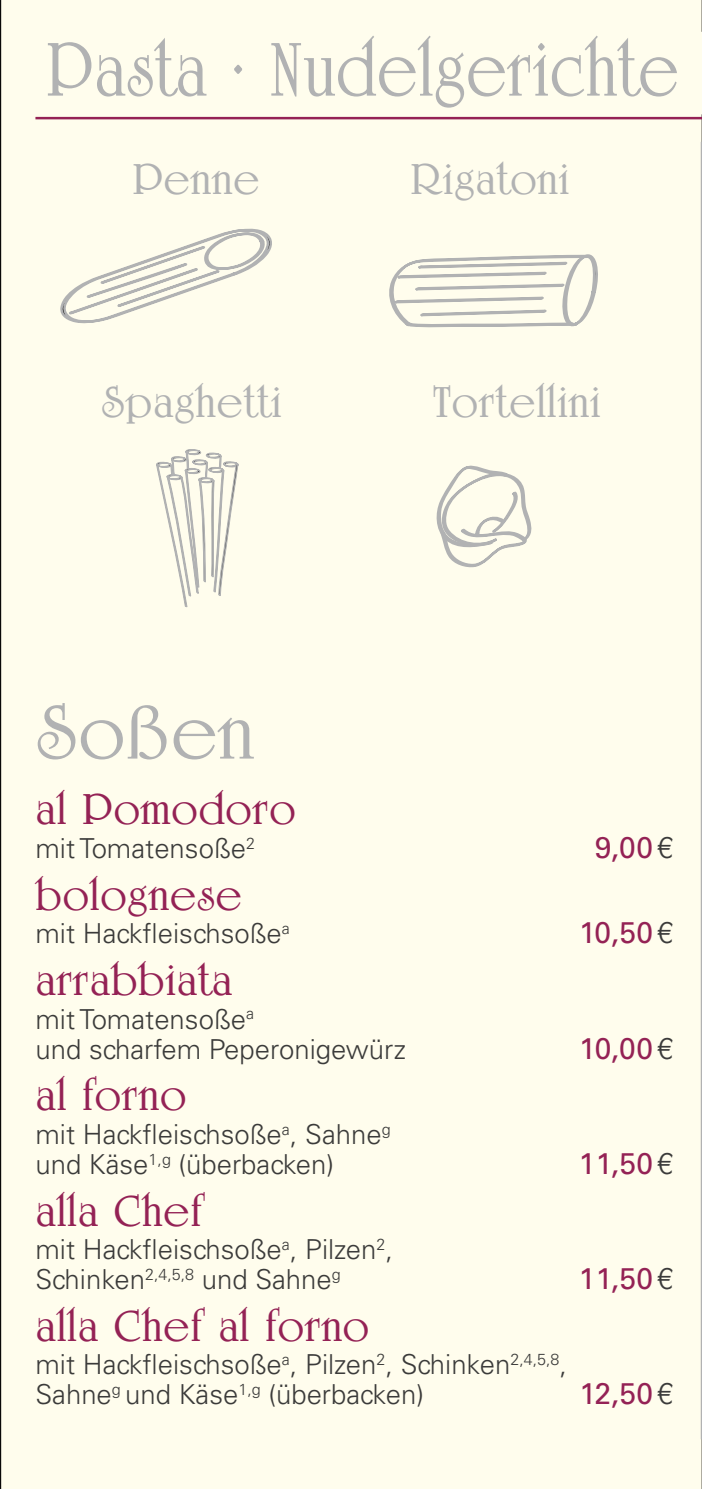
<style>
.page{position:relative;width:702px;height:1489px;background:#fff}
.page>*{position:absolute;margin:0;border:0;box-sizing:border-box;transform-origin:0 0}
.t1{font:75px "US";letter-spacing:.01em;color:#b1b2b3;scale:.88 1}
.t2{font:75px "US";letter-spacing:.01em;color:#b1b2b3}
.t3{font:42.5px "US";letter-spacing:.02em;color:#942255}
.t4{font:42.5px "US";letter-spacing:.02em;color:#b1b2b3}
.t5{font:30px "Univers LT Std";letter-spacing:.01em;color:#942255}
.t6{font:300 27.5px/30px "Univers LT Std";color:#3b3b3a}
.s1{font-weight:300;color:#3b3b3a}
</style>
<div class="page">
<div style="left:1px;top:0;width:700px;height:1488px;background:#fffded"></div>
<svg style="left:701px;top:0;width:1px;height:1488px"></svg>
<hr style="left:700px;top:142px;width:2px;height:1297px;background:#b1b2b3">
<hr style="left:35px;top:117px;width:667px;height:2px;background:#942255">
<svg style="left:58px;top:224px;width:216px;height:101px"></svg>
<svg style="left:383px;top:223px;width:275px;height:138px"></svg>
<svg style="left:149px;top:440px;width:98px;height:441px"></svg>
<svg style="left:433px;top:462px;width:102px;height:106px"></svg>
<div style="left:35px;top:32px;width:667px;height:82px;background:#fffded"></div>
<h1 class="t1" style="left:46px;top:25px;width:721px">Pasta ∙ Nudelgerichte</h1>
<h1 class="t2" style="left:342px;top:25px;width:377px">Pasta ∙ Nud</h1>
<h2 class="t4" style="left:132px;top:154px;width:129px">Penne</h2>
<h2 class="t4" style="left:410px;top:154px;width:160px">Rigatoni</h2>
<h2 class="t4" style="left:101px;top:377px;width:182px">Spaghetti</h2>
<h2 class="t4" style="left:432px;top:377px;width:170px">Tortellini</h2>
<h1 class="t2" style="left:35px;top:688px;width:220px">Soßen</h1>
<h2 class="t3" style="left:35px;top:784px;width:262px">al Pomodoro</h2>
<p class="t6" style="left:35px;top:833px;width:221px">mit Tomatensoße<sup>2</sup></p>
<p class="t5" style="left:594px;top:829px;width:80px">9,00<span class="s1">€</span></p>
<h2 class="t3" style="left:35px;top:869px;width:208px">bolognese</h2>
<p class="t6" style="left:35px;top:918px;width:256px">mit Hackfleischsoße<sup>a</sup></p>
<p class="t5" style="left:579px;top:914px;width:96px">10,50<span class="s1">€</span></p>
<h2 class="t3" style="left:35px;top:954px;width:198px">arrabbiata</h2>
<p class="t6" style="left:35px;top:1003px;width:372px">mit Tomatensoße<sup>a<br></sup>und scharfem Peperonigewürz</p>
<p class="t5" style="left:579px;top:1030px;width:96px">10,00<span class="s1">€</span></p>
<h2 class="t3" style="left:35px;top:1070px;width:152px">al forno</h2>
<p class="t6" style="left:35px;top:1118px;width:356px">mit Hackfleischsoße<sup>a</sup>, Sahne<sup>g </sup>und Käse<sup>1,g</sup> (überbacken)</p>
<h2 class="t3" style="left:35px;top:1185px;width:168px">alla Chef</h2>
<p class="t6" style="left:35px;top:1234px;width:359px">mit Hackfleischsoße<sup>a</sup>, Pilzen<sup>2</sup>,<br>Schinken<sup>2,4,5,8</sup> und Sahne<sup>g</sup></p>
<h2 class="t3" style="left:35px;top:1300px;width:335px">alla Chef al forno</h2>
<p class="t6" style="left:35px;top:1349px;width:533px">mit Hackfleischsoße<sup>a</sup>, Pilzen<sup>2</sup>, Schinken<sup>2,4,5,8</sup>,<br>Sahne<sup>g</sup> und Käse<sup>1,g</sup> (überbacken)</p>
<p class="t5" style="left:578px;top:1145px;width:96px">11,50<span class="s1">€</span></p>
<p class="t5" style="left:578px;top:1260px;width:96px">11,50<span class="s1">€</span></p>
<p class="t5" style="left:579px;top:1375px;width:96px">12,50<span class="s1">€</span></p>
</div>
